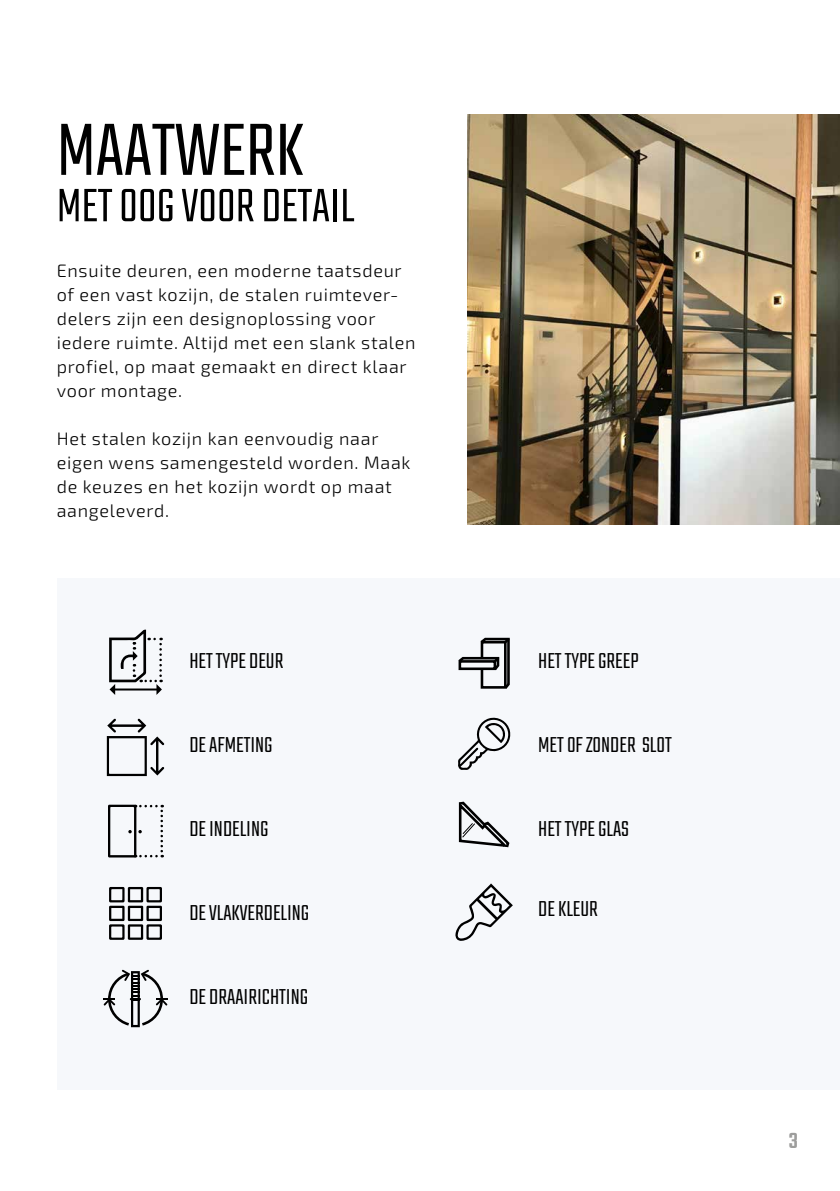
<style>
.page{position:relative;width:840px;height:1191px;background:#fff}
.page>*{position:absolute;margin:0;border:0;box-sizing:border-box;transform-origin:0 0}
.t1{font:300 82px "Teko";color:#000}
.t2{font:300 52px "Teko";color:#000}
.t3{font:300 24px "Teko";color:#000}
.t4{font:500 24px "Teko";color:#9d9d9c}
.t5{font:300 18px/24px "Exo 2";letter-spacing:.04em;color:#000}
</style>
<div class="page">
<img style="left:467px;top:114px;width:372px;height:411px">
<div style="left:57px;top:578px;width:782px;height:512px;background:#f6f8fb"></div>
<svg style="left:458px;top:717px;width:53px;height:53px"></svg>
<svg style="left:455px;top:883px;width:57px;height:58px"></svg>
<svg style="left:458px;top:801px;width:52px;height:47px"></svg>
<svg style="left:458px;top:637px;width:52px;height:52px"></svg>
<svg style="left:107px;top:718px;width:57px;height:58px"></svg>
<svg style="left:109px;top:887px;width:53px;height:52px"></svg>
<svg style="left:108px;top:804px;width:55px;height:53px"></svg>
<svg style="left:103px;top:969px;width:64px;height:58px"></svg>
<svg style="left:109px;top:629px;width:53px;height:66px"></svg>
<h1 class="t1" style="left:57px;top:117px;width:248px">MAATWERK</h1>
<h2 class="t2" style="left:57px;top:185px;width:299px">MET OOG VOOR DETAIL</h2>
<p class="t5" style="left:57px;top:259px;width:360px">Ensuite deuren, een moderne taatsdeur of een vast kozijn, de stalen ruimtever&shy;delers zijn een designoplossing voor iedere ruimte. Altijd met een slank stalen profiel, op maat gemaakt en direct klaar voor montage.</p>
<p class="t5" style="left:57px;top:427px;width:355px">Het stalen kozijn kan eenvoudig naar eigen wens samengesteld worden. Maak de keuzes en het kozijn wordt op maat aangeleverd.</p>
<h3 class="t3" style="left:189px;top:651px;width:95px">HET TYPE DEUR</h3>
<h3 class="t3" style="left:189px;top:735px;width:85px">DE AFMETING</h3>
<h3 class="t3" style="left:189px;top:819px;width:81px">DE INDELING</h3>
<h3 class="t3" style="left:189px;top:903px;width:121px">DE VLAKVERDELING</h3>
<h3 class="t3" style="left:189px;top:987px;width:120px">DE DRAAIRICHTING</h3>
<h3 class="t3" style="left:538px;top:651px;width:102px">HET TYPE GREEP</h3>
<h3 class="t3" style="left:538px;top:735px;width:135px">MET OF ZONDER SLOT</h3>
<h3 class="t3" style="left:538px;top:819px;width:92px">HET TYPE GLAS</h3>
<h3 class="t3" style="left:538px;top:899px;width:61px">DE KLEUR</h3>
<h3 class="t4" style="left:788px;top:1126px;width:11px">3</h3>
</div>
